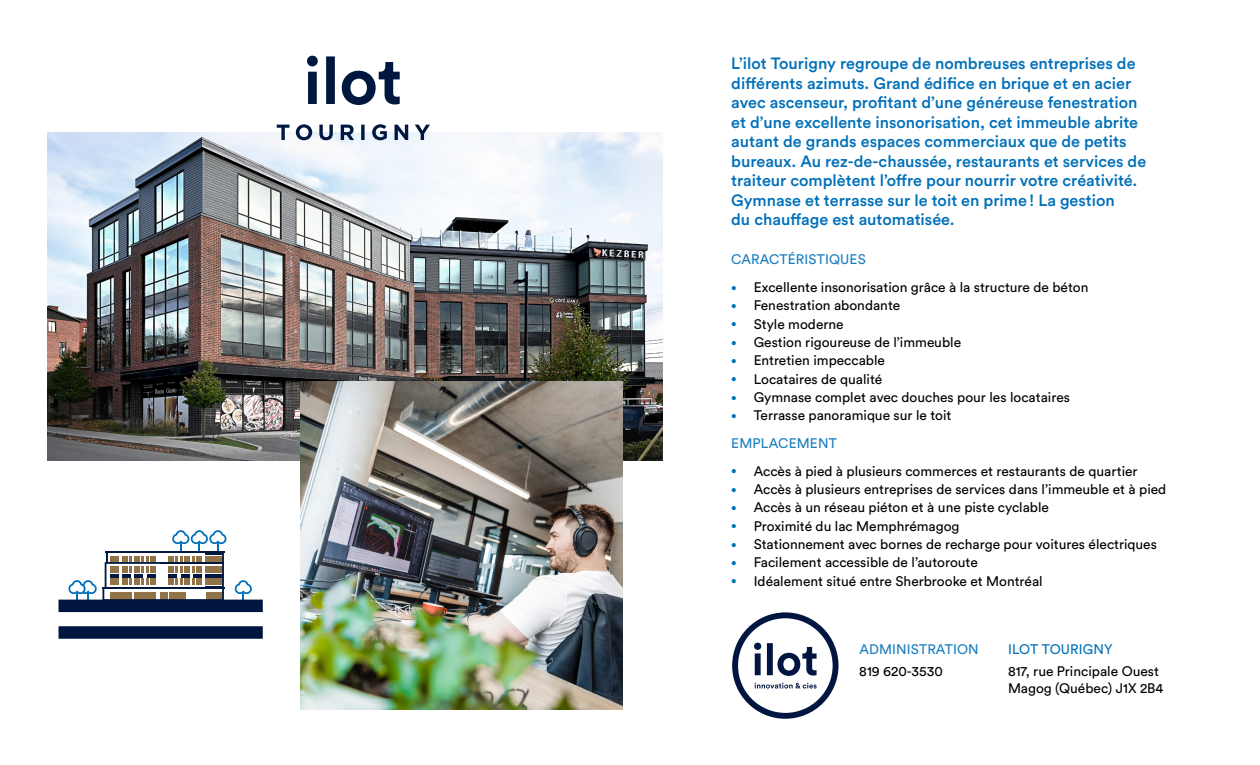
<style>
.page{position:relative;width:1260px;height:765px;background:#fff}
.page>*{position:absolute;margin:0;border:0;box-sizing:border-box;transform-origin:0 0}
.t1{font:500 16.25px/19.5px "Circular Std";color:#0070b9}
.t2{font:13.75px/27.8px "Circular Std";color:#000}
.t3{font:13.75px "Circular Std";letter-spacing:.01em;color:#1a7ec0}
.t4{font:13.75px "Circular Std";letter-spacing:.01em;color:#0070b9}
.s1{font-size:10px;color:#0070b9}
.s2{color:#1a7ec0}
</style>
<div class="page">
<img style="left:48px;top:133px;width:614px;height:327px">
<svg style="left:234px;top:580px;width:19px;height:20px"></svg>
<hr style="left:102px;top:587px;width:59px;height:2px;background:#001740">
<svg style="left:103px;top:530px;width:124px;height:70px"></svg>
<hr style="left:160px;top:551px;width:65px;height:2px;background:#001740">
<hr style="left:160px;top:587px;width:65px;height:2px;background:#001740">
<svg style="left:68px;top:580px;width:29px;height:20px"></svg>
<img style="left:301px;top:382px;width:322px;height:328px">
<div style="left:58px;top:626px;width:205px;height:13px;background:#001641"></div>
<div style="left:58px;top:600px;width:205px;height:12px;background:#001641"></div>
<svg style="left:732px;top:612px;width:107px;height:107px"></svg>
<svg style="left:307px;top:56px;width:93px;height:49px"></svg>
<svg style="left:277px;top:124px;width:153px;height:16px"></svg>
<p class="t1" style="left:731px;top:54px;width:417px">L’ilot Tourigny regroupe de nombreuses entreprises de différents azimuts. Grand édifice en brique et en acier avec ascenseur, profitant d’une généreuse fenestration et d’une excellente insonorisation, cet immeuble abrite autant de grands espaces commerciaux que de petits bureaux. Au rez-de-chaussée, restaurants et services de traiteur complètent l’offre pour nourrir votre créativité.<br>Gymnase et terrasse sur le toit en prime! La gestion<br>du chauffage est automatisée.</p>
<p class="t3" style="left:731px;top:251px;width:136px">CARACTÉRISTIQUES</p>
<p class="t2" style="left:731px;top:273px;width:359px"><span class="s1">•</span> Excellente insonorisation grâce à la structure de béton</p>
<p class="t2" style="left:731px;top:292px;width:171px"><span class="s1">•</span> Fenestration abondante</p>
<p class="t2" style="left:731px;top:310px;width:114px"><span class="s1">•</span> Style moderne</p>
<p class="t2" style="left:731px;top:328px;width:231px"><span class="s1">•</span> Gestion rigoureuse de l’immeuble</p>
<p class="t2" style="left:731px;top:346px;width:155px"><span class="s1">•</span> Entretien impeccable</p>
<p class="t2" style="left:731px;top:365px;width:153px"><span class="s1">•</span> Locataires de qualité</p>
<p class="t2" style="left:731px;top:383px;width:340px"><span class="s1">•</span> Gymnase complet avec douches pour les locataires</p>
<p class="t2" style="left:731px;top:401px;width:222px"><span class="s1">•</span> Terrasse panoramique sur le toit<br><span class="s2">EMPLACEMENT</span></p>
<p class="t2" style="left:731px;top:457px;width:408px"><span class="s1">•</span> Accès à pied à plusieurs commerces et restaurants de quartier</p>
<p class="t2" style="left:731px;top:475px;width:437px"><span class="s1">•</span> Accès à plusieurs entreprises de services dans l’immeuble et à pied</p>
<p class="t2" style="left:731px;top:493px;width:319px"><span class="s1">•</span> Accès à un réseau piéton et à une piste cyclable</p>
<p class="t2" style="left:731px;top:512px;width:230px"><span class="s1">•</span> Proximité du lac Memphrémagog</p>
<p class="t2" style="left:731px;top:530px;width:427px"><span class="s1">•</span> Stationnement avec bornes de recharge pour voitures électriques</p>
<p class="t2" style="left:731px;top:548px;width:248px"><span class="s1">•</span> Facilement accessible de l’autoroute</p>
<p class="t2" style="left:731px;top:567px;width:313px"><span class="s1">•</span> Idéalement situé entre Sherbrooke et Montréal</p>
<p class="t3" style="left:859px;top:641px;width:121px">ADMINISTRATION</p>
<p class="t2" style="left:859px;top:657px;width:85px">819 620-3530</p>
<p class="t4" style="left:1008px;top:641px;width:106px">ILOT TOURIGNY</p>
<p class="t2" style="left:1008px;top:663px;width:157px;line-height:16.5px">817, rue Principale Ouest<br>Magog (Québec) J1X 2B4</p>
</div>
